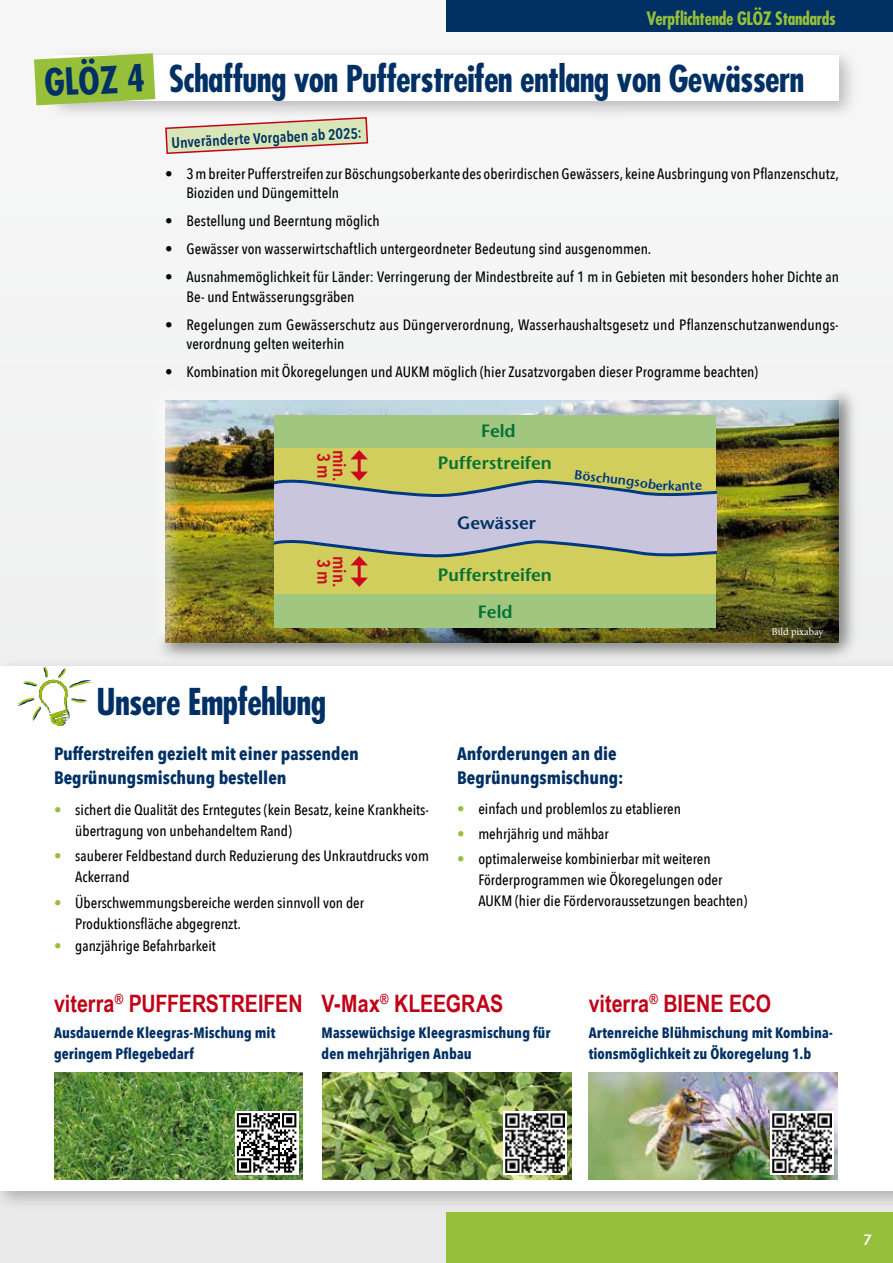
<style>
.page{position:relative;width:893px;height:1263px;background:#f4f5f5}
.page>*{position:absolute;margin:0;border:0;box-sizing:border-box;transform-origin:0 0}
.t1{font:700 condensed 36.45px "Futura";color:#003064}
.t2{font:700 condensed 36px "Futura";letter-spacing:-.02em;color:#003064}
.t3{font:700 24px "Arial Narrow";color:#c00418}
.t4{font:700 18px/24px "Avenir Next Condensed";color:#003064}
.t5{font:700 condensed 18px "Futura";letter-spacing:-.02em;color:#96c03a}
.t6{font:600 17.85px/32.1px "Stone Sans";color:#007234;text-align:center}
.t7{font:600 17.85px "Avenir Next Condensed";letter-spacing:-.01em;color:#cd071e}
.t8{font:600 17.85px "Stone Sans";letter-spacing:-.005em;color:#003064}
.t9{font:500 15px/21px "Avenir Next Condensed";color:#000}
.t10{font:700 15px/21px "Avenir Next Condensed";letter-spacing:.005em;color:#003064}
.t11{font:600 15px "Avenir Next Condensed";color:#003064}
.t12{font:600 15px "Stone Sans";color:#fff}
.t13{font:600 13.2px "Stone Sans";color:#003882}
.t14{font:10.5px "Minion Pro";color:#fff}
.s1{color:#96c03a}
</style>
<div class="page">
<svg style="left:165px;top:121px;width:204px;height:33px"></svg>
<div style="left:446px;top:0;width:447px;height:32px;background:#003064"></div>
<div style="left:446px;top:1212px;width:447px;height:51px;background:#96c03a"></div>
<div style="left:0;top:658px;width:893px;height:553px;background:#000;opacity:.25"></div>
<div style="left:0;top:666px;width:893px;height:525px;background:#fff"></div>
<div style="left:153px;top:384px;width:709px;height:281px;background:#000;opacity:.45"></div>
<div style="left:275px;top:415px;width:441px;height:34px;background:#a0c680"></div>
<div style="left:275px;top:448px;width:441px;height:146px;background:#d1ce5e"></div>
<hr style="left:358px;top:457px;width:3px;height:17px;background:#cd071e">
<svg style="left:351px;top:450px;width:17px;height:9px"></svg>
<div style="left:275px;top:594px;width:441px;height:34px;background:#a0c680"></div>
<hr style="left:358px;top:563px;width:3px;height:17px;background:#cd071e">
<svg style="left:351px;top:578px;width:17px;height:9px"></svg>
<div style="left:46px;top:47px;width:813px;height:74px;background:#000;opacity:.25"></div>
<div style="left:54px;top:55px;width:785px;height:46px;background:#fff"></div>
<img style="left:54px;top:1073px;width:249px;height:106px">
<img style="left:322px;top:1073px;width:249px;height:106px">
<div style="left:235px;top:1111px;width:63px;height:64px;background:linear-gradient(to right,#fff,#fff)"></div>
<svg style="left:237px;top:1113px;width:59px;height:59px"></svg>
<div style="left:503px;top:1111px;width:64px;height:64px;background:#fff"></div>
<img style="left:505px;top:1113px;width:60px;height:59px">
<img style="left:589px;top:1073px;width:248px;height:106px">
<div style="left:770px;top:1111px;width:64px;height:64px;background:#fff"></div>
<img style="left:772px;top:1113px;width:60px;height:59px">
<svg style="left:17px;top:666px;width:76px;height:60px"></svg>
<svg style="left:34px;top:53px;width:121px;height:52px;background:#a0c550"></svg>
<svg style="left:275px;top:472px;width:441px;height:93px"></svg>
<h1 class="t1" style="left:43px;top:60px;width:102px;rotate:-3deg">GLÖZ 4</h1>
<p class="t5" style="left:646px;top:7px;width:191px">Verpflichtende GLÖZ Standards</p>
<h2 class="t2" style="left:169px;top:56px;width:637px">Schaffung von Pufferstreifen entlang von Gewässern</h2>
<p class="t11" style="left:171px;top:130px;width:192px;rotate:-3deg">Unveränderte Vorgaben ab 2025:</p>
<p class="t9" style="left:186px;top:163px;width:654px;line-height:19.5px;text-indent:-21px">• 3 m breiter Pufferstreifen zur Böschungsoberkante des oberirdischen Gewässers, keine Ausbringung von Pflanzenschutz,<br>Bioziden und Düngemitteln</p>
<p class="t9" style="left:165px;top:210px;width:216px">• Bestellung und Beerntung möglich</p>
<p class="t9" style="left:165px;top:238px;width:488px">• Gewässer von wasserwirtschaftlich untergeordneter Bedeutung sind ausgenommen.</p>
<p class="t9" style="left:186px;top:267px;width:654px;line-height:19.5px;text-indent:-21px">• Ausnahmemöglichkeit für Länder: Verringerung der Mindestbreite auf 1 m in Gebieten mit besonders hoher Dichte an<br>Be- und Entwässerungsgräben</p>
<p class="t9" style="left:186px;top:314px;width:654px;line-height:19.5px;text-indent:-21px">• Regelungen zum Gewässerschutz aus Düngerverordnung, Wasserhaushaltsgesetz und Pflanzenschutzanwendungs&shy;verordnung gelten weiterhin</p>
<p class="t9" style="left:165px;top:361px;width:594px">• Kombination mit Ökoregelungen und AUKM möglich (hier Zusatzvorgaben dieser Programme beachten)</p>
<p class="t7" style="left:339px;top:453px;width:27px;rotate:90deg">3 m</p>
<p class="t7" style="left:355px;top:450px;width:32px;rotate:90deg">min.</p>
<p class="t7" style="left:339px;top:558px;width:27px;rotate:90deg">3 m</p>
<p class="t7" style="left:355px;top:556px;width:32px;rotate:90deg">min.</p>
<p class="t6" style="left:438px;top:415px;width:115px">Feld<br>Pufferstreifen</p>
<p class="t8" style="left:457px;top:511px;width:80px">Gewässer</p>
<p class="t6" style="left:438px;top:559px;width:115px">Pufferstreifen</p>
<p class="t6" style="left:478px;top:595px;width:36px">Feld</p>
<p class="t13" style="left:575px;top:466px;width:38px;rotate:7deg">Bösch</p>
<p class="t13" style="left:611px;top:471px;width:31px;rotate:6deg">ungs</p>
<p class="t13" style="left:674px;top:478px;width:29px;rotate:-3deg">ante</p>
<p class="t14" style="left:772px;top:625px;width:53px">Bild pixabay</p>
<h2 class="t2" style="left:97px;top:678px;width:231px">Unsere Empfehlung</h2>
<p class="t4" style="left:54px;top:742px;width:306px">Pufferstreifen gezielt mit einer passenden<br>Begrünungsmischung bestellen</p>
<p class="t9" style="left:75px;top:799px;width:355px;text-indent:-21px"><span class="s1">•</span> sichert die Qualität des Erntegutes (kein Besatz, keine Krankheits&shy;übertragung von unbehandeltem Rand)</p>
<p class="t9" style="left:75px;top:845px;width:355px;text-indent:-21px"><span class="s1">•</span> sauberer Feldbestand durch Reduzierung des Unkrautdrucks vom<br>Ackerrand</p>
<p class="t9" style="left:75px;top:892px;width:290px;text-indent:-21px"><span class="s1">•</span> Überschwemmungsbereiche werden sinnvoll von der<br>Produktionsfläche abgegrenzt.</p>
<p class="t9" style="left:54px;top:935px;width:163px"><span class="s1">•</span> ganzjährige Befahrbarkeit</p>
<p class="t4" style="left:457px;top:742px;width:168px">Anforderungen an die<br>Begrünungsmischung:</p>
<p class="t9" style="left:457px;top:798px;width:226px"><span class="s1">•</span> einfach und problemlos zu etablieren</p>
<p class="t9" style="left:457px;top:823px;width:153px"><span class="s1">•</span> mehrjährig und mähbar</p>
<p class="t9" style="left:478px;top:848px;width:270px;text-indent:-21px"><span class="s1">•</span> optimalerweise kombinierbar mit weiteren<br>Förderprogrammen wie Ökoregelungen oder<br>AUKM (hier die Fördervoraussetzungen beachten)</p>
<h3 class="t3" style="left:54px;top:985px;width:250px">viterra<sup>®</sup> PUFFERSTREIFEN</h3>
<p class="t10" style="left:54px;top:1022px;width:223px">Ausdauernde Kleegras-Mischung mit geringem Pflegebedarf</p>
<h3 class="t3" style="left:322px;top:985px;width:183px">V-Max<sup>®</sup> KLEEGRAS</h3>
<p class="t10" style="left:322px;top:1022px;width:230px">Massewüchsige Kleegrasmischung für den mehrjährigen Anbau</p>
<h3 class="t3" style="left:589px;top:985px;width:184px">viterra<sup>®</sup> BIENE ECO</h3>
<p class="t10" style="left:589px;top:1022px;width:246px">Artenreiche Blühmischung mit Kombina&shy;tionsmöglichkeit zu Ökoregelung 1.b</p>
<p class="t12" style="left:863px;top:1230px;width:10px">7</p>
</div>
